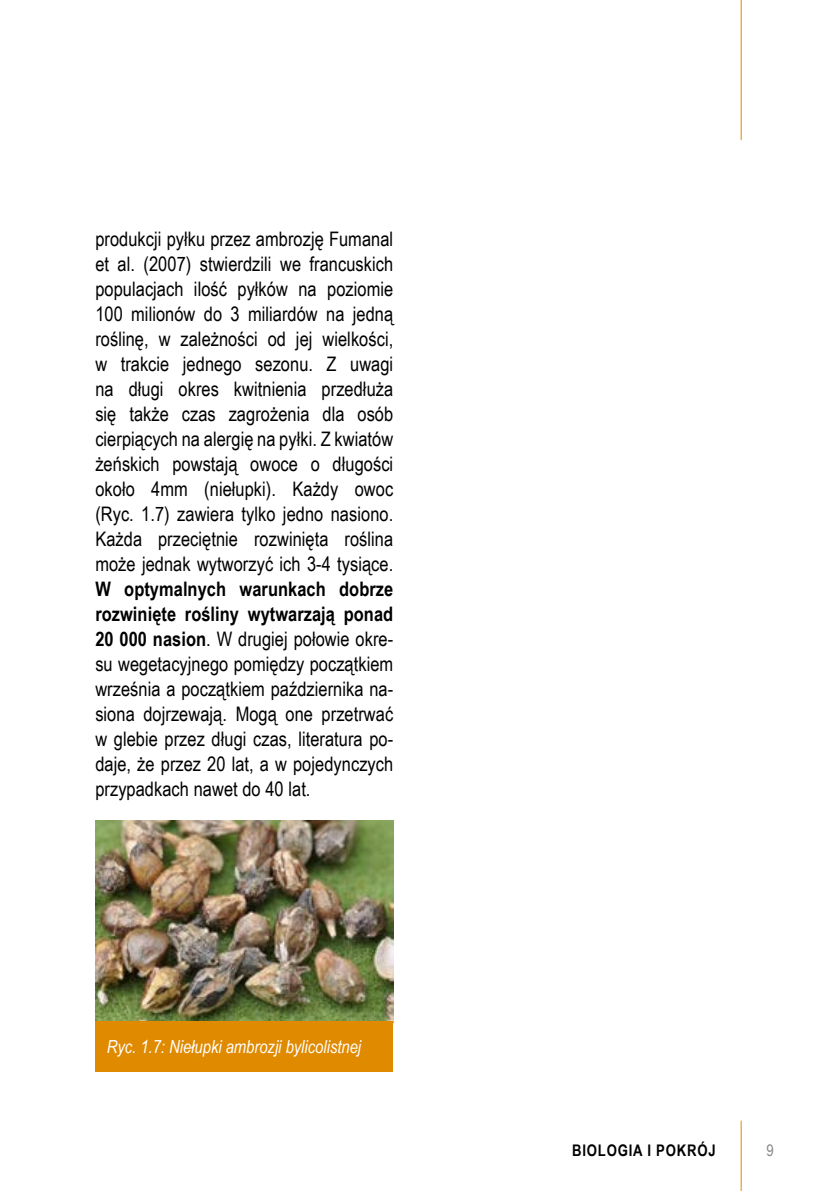
<style>
.page{position:relative;width:840px;height:1191px;background:#fff}
.page>*{position:absolute;margin:0;border:0;box-sizing:border-box;transform-origin:0 0}
.t1{font:20px/25px "Arial Narrow";letter-spacing:.005em;color:#000;text-align:justify}
.t2{font:italic 18px "Arial Narrow";color:#fff}
.t3{font:700 16px "Arial Narrow";letter-spacing:.05em;color:#000}
.t4{font:16px "Arial Narrow";color:#878988}
.s1{font-weight:700}
</style>
<div class="page">
<hr style="left:740px;top:0;width:1px;height:140px;background:#e08a00">
<hr style="left:740px;top:1120px;width:1px;height:71px;background:#e08a00">
<img style="left:95px;top:821px;width:298px;height:200px">
<div style="left:95px;top:1021px;width:298px;height:50px;background:#e08a00"></div>
<p class="t1" style="left:95px;top:226px;width:299px">produkcji pyłku przez ambrozję Fumanal et al. (2007) stwierdzili we francuskich populacjach ilość pyłków na poziomie 100 milionów do 3 miliardów na jedną roślinę, w zależności od jej wielkości, w trakcie jednego sezonu. Z uwagi na długi okres kwitnienia przedłuża się także czas zagrożenia dla osób cierpiących na alergię na pyłki. Z kwiatów żeńskich powstają owoce o długości około 4mm (niełupki). Każdy owoc (Ryc. 1.7) zawiera tylko jedno nasiono.<br>Każda przeciętnie rozwinięta roślina może jednak wytworzyć ich 3-4 tysiące.</p>
<p class="t1" style="left:95px;top:576px;width:299px"><span class="s1">W optymalnych warunkach dobrze rozwinięte rośliny wytwarzają ponad 20 000 nasion</span>. W drugiej połowie okre&shy;su wegetacyjnego pomiędzy początkiem września a początkiem października na&shy;siona dojrzewają. Mogą one przetrwać w glebie przez długi czas, literatura po&shy;daje, że przez 20 lat, a w pojedynczych przypadkach nawet do 40 lat.</p>
<p class="t2" style="left:107px;top:1034px;width:256px">Ryc. 1.7: Niełupki ambrozji bylicolistnej</p>
<p class="t3" style="left:571px;top:1138px;width:145px">BIOLOGIA I POKRÓJ</p>
<p class="t4" style="left:766px;top:1138px;width:9px">9</p>
</div>
